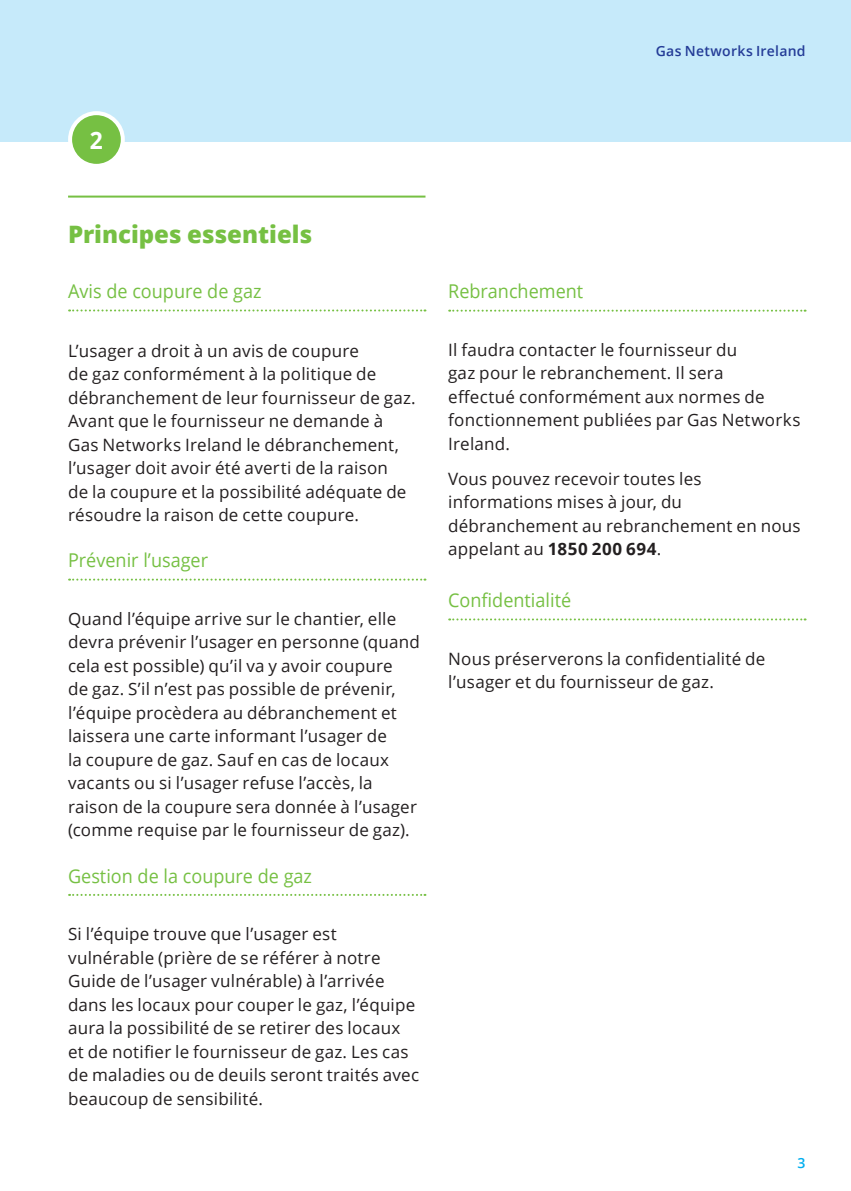
<style>
.page{position:relative;width:851px;height:1191px;background:#fff}
.page>*{position:absolute;margin:0;border:0;box-sizing:border-box;transform-origin:0 0}
.t1{font:800 24px "Open Sans";color:#76c043}
.t2{font:700 24px "Open Sans";color:#fff;scale:.95 1}
.t3{font:19px "Open Sans";color:#76c043;scale:.95 1}
.t4{font:17px/23.4px "Open Sans";letter-spacing:.015em;color:#231f20}
.t5{font:600 14px "Open Sans";letter-spacing:.02em;color:#243c97}
.t6{font:600 14px "Open Sans";color:#00aeef}
.s1{font-weight:700}
</style>
<div class="page">
<div style="left:0;top:0;width:850px;height:142px;background:#c6eafa"></div>
<div style="left:70px;top:113px;width:53px;height:53px;background:#76c043;border-radius:50%"></div>
<div style="left:68px;top:111px;width:57px;height:57px;border:4px solid #fff;border-radius:50%"></div>
<hr style="left:68px;top:196px;width:357px;height:2px;background:#76c043">
<svg style="left:69px;top:309px;width:356px;height:2px"></svg>
<svg style="left:69px;top:578px;width:356px;height:2px"></svg>
<svg style="left:69px;top:894px;width:356px;height:2px"></svg>
<svg style="left:449px;top:310px;width:356px;height:2px"></svg>
<svg style="left:449px;top:618px;width:356px;height:2px"></svg>
<h1 class="t2" style="left:90px;top:123px;width:15px">2</h1>
<p class="t5" style="left:655px;top:41px;width:151px">Gas Networks Ireland</p>
<h1 class="t1" style="left:68px;top:216px;width:246px">Principes essentiels</h1>
<p class="t3" style="left:68px;top:278px;width:205px">Avis de coupure de gaz</p>
<p class="t4" style="left:68px;top:338px;width:349px">L’usager a droit à un avis de coupure<br>de gaz conformément à la politique de débranchement de leur fournisseur de gaz.<br>Avant que le fournisseur ne demande à Gas Networks Ireland le débranchement, l’usager doit avoir été averti de la raison<br>de la coupure et la possibilité adéquate de résoudre la raison de cette coupure.</p>
<p class="t3" style="left:68px;top:547px;width:149px">Prévenir l’usager</p>
<p class="t4" style="left:68px;top:606px;width:353px">Quand l’équipe arrive sur le chantier, elle devra prévenir l’usager en personne (quand cela est possible) qu’il va y avoir coupure<br>de gaz. S’il n’est pas possible de prévenir, l’équipe procèdera au débranchement et laissera une carte informant l’usager de<br>la coupure de gaz. Sauf en cas de locaux vacants ou si l’usager refuse l’accès, la raison de la coupure sera donnée à l’usager (comme requise par le fournisseur de gaz).</p>
<p class="t3" style="left:68px;top:862px;width:258px">Gestion de la coupure de gaz</p>
<p class="t4" style="left:68px;top:921px;width:352px">Si l’équipe trouve que l’usager est vulnérable (prière de se référer à notre Guide de l’usager vulnérable) à l’arrivée dans les locaux pour couper le gaz, l’équipe aura la possibilité de se retirer des locaux et de notifier le fournisseur de gaz. Les cas de maladies ou de deuils seront traités avec beaucoup de sensibilité.</p>
<p class="t3" style="left:448px;top:278px;width:144px">Rebranchement</p>
<p class="t4" style="left:448px;top:337px;width:354px">Il faudra contacter le fournisseur du<br>gaz pour le rebranchement. Il sera<br>effectué conformément aux normes de fonctionnement publiées par Gas Networks<br>Ireland.</p>
<p class="t4" style="left:448px;top:466px;width:354px">Vous pouvez recevoir toutes les informations mises à jour, du débranchement au rebranchement en nous appelant au <span class="s1">1850 200 694</span>.</p>
<p class="t3" style="left:448px;top:587px;width:131px">Confidentialité</p>
<p class="t4" style="left:448px;top:646px;width:318px">Nous préserverons la confidentialité de l’usager et du fournisseur de gaz.</p>
<p class="t6" style="left:797px;top:1153px;width:9px">3</p>
</div>
